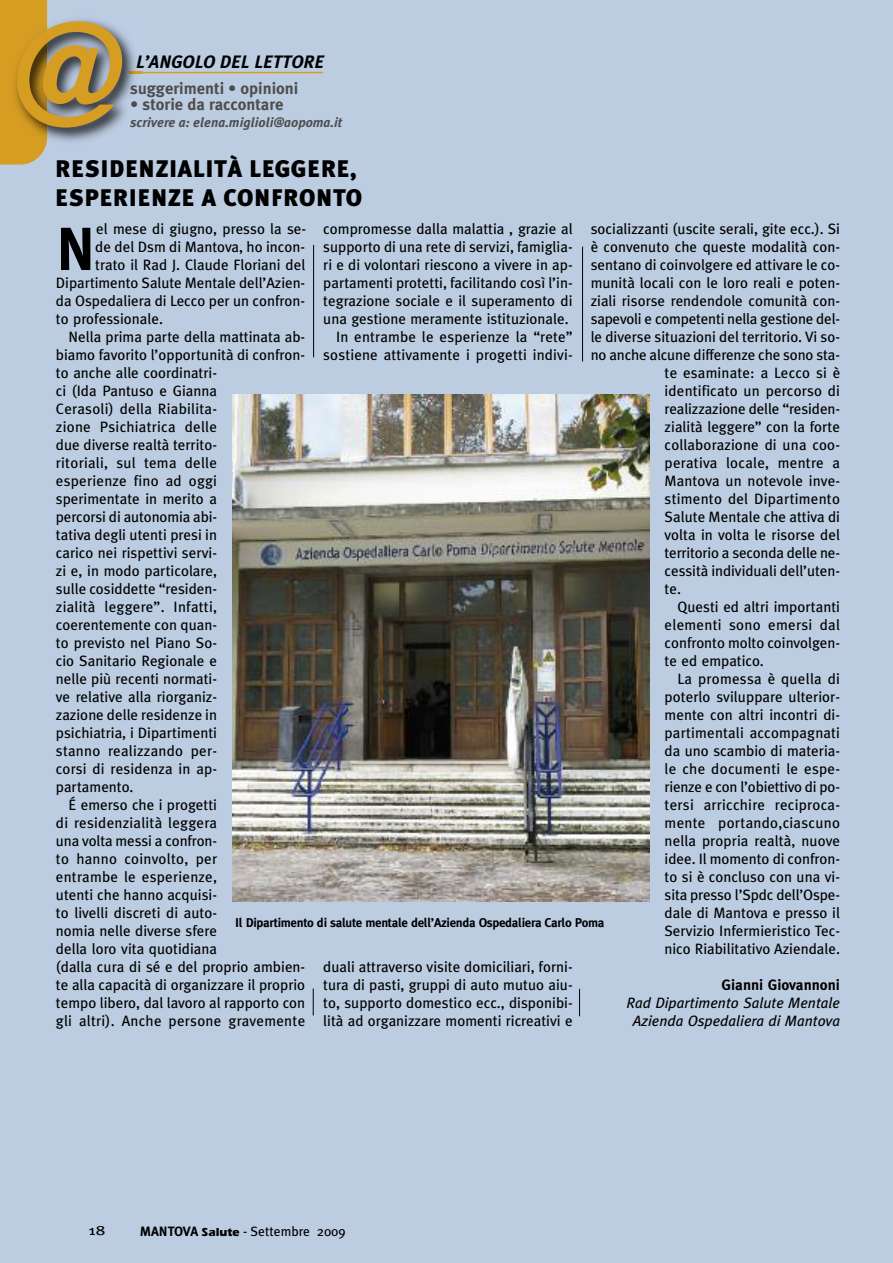
<style>
.page{position:relative;width:893px;height:1263px;background:#bccde2}
.page>*{position:absolute;margin:0;border:0;box-sizing:border-box;transform-origin:0 0}
.t1{font:60.75px "Meta Plus Bold Caps";color:#000}
.t2{font:900 24px/28.8px "Meta Plus";letter-spacing:.03em;color:#000}
.t3{font:italic 18px "Meta Plus Bold Caps";color:#000}
.t4{font:700 16.5px "Meta Plus";color:#4d4d4d}
.t5{font:15px/18px "Meta Plus";color:#000;text-align:right}
.t6{font:italic 15px/18px "Meta Plus";color:#000;text-align:center}
.t7{font:700 15px "Meta Plus";color:#000}
.t8{font:italic 700 13.5px "Meta Plus";color:#4d4d4d}
.t9{font:13.5px "Meta Plus";color:#000}
.t10{font:13.5px "Meta Plus";color:#000;scale:1.3 1}
.t11{font:700 12.75px "Meta Plus";letter-spacing:-.025em;color:#000}
.s1{font-weight:700}
.s2{font-family:"Itc Eras";font-weight:700;font-size:12px}
</style>
<div class="page">
<hr style="left:130px;top:72px;width:193px;height:1px;background:#d69d23">
<svg style="left:0;top:0;width:142px;height:165px"></svg>
<img style="left:232px;top:394px;width:418px;height:507px">
<hr style="left:313px;top:245px;width:1px;height:112px;background:#000">
<svg style="left:313px;top:988px;width:1px;height:27px"></svg>
<hr style="left:582px;top:247px;width:1px;height:114px;background:#000">
<svg style="left:579px;top:989px;width:1px;height:27px"></svg>
<p class="t3" style="left:136px;top:51px;width:189px">L’ANGOLO DEL LETTORE</p>
<p class="t4" style="left:130px;top:79px;width:170px">suggerimenti • opinioni</p>
<p class="t4" style="left:130px;top:95px;width:155px">• storie da raccontare</p>
<p class="t8" style="left:130px;top:114px;width:214px">scrivere a: elena.miglioli@aopoma.it</p>
<h2 class="t2" style="left:55px;top:155px;width:308px">RESIDENZIALITÀ LEGGERE,<br>ESPERIENZE A CONFRONTO</h2>
<p class="t5" style="left:591px;top:220px;width:251px">socializzanti (uscite serali, gite ecc.). Si</p>
<p class="t5" style="left:591px;top:238px;width:251px">è convenuto che queste modalità con-</p>
<p class="t5" style="left:591px;top:256px;width:251px">sentano di coinvolgere ed attivare le co-</p>
<p class="t5" style="left:591px;top:274px;width:251px">munità locali con le loro reali e poten-</p>
<p class="t5" style="left:591px;top:292px;width:251px">ziali risorse rendendole comunità con-</p>
<p class="t5" style="left:591px;top:310px;width:251px">sapevoli e competenti nella gestione del-</p>
<p class="t5" style="left:591px;top:328px;width:251px">le diverse situazioni del territorio. Vi so-</p>
<p class="t5" style="left:591px;top:346px;width:251px">no anche alcune differenze che sono sta-</p>
<p class="t5" style="left:665px;top:364px;width:177px">te esaminate: a Lecco si è</p>
<p class="t5" style="left:665px;top:382px;width:177px">identificato un percorso di</p>
<p class="t5" style="left:665px;top:400px;width:177px">realizzazione delle “residen-</p>
<p class="t5" style="left:665px;top:418px;width:177px">zialità leggere” con la forte</p>
<p class="t5" style="left:665px;top:436px;width:177px">collaborazione di una coo-</p>
<p class="t5" style="left:665px;top:454px;width:177px">perativa locale, mentre a</p>
<p class="t5" style="left:665px;top:472px;width:177px">Mantova un notevole inve-</p>
<p class="t5" style="left:665px;top:490px;width:177px">stimento del Dipartimento</p>
<p class="t5" style="left:665px;top:508px;width:177px">Salute Mentale che attiva di</p>
<p class="t5" style="left:665px;top:526px;width:177px">volta in volta le risorse del</p>
<p class="t5" style="left:665px;top:544px;width:177px">territorio a seconda delle ne-</p>
<p class="t5" style="left:665px;top:562px;width:177px">cessità individuali dell’uten-</p>
<p class="t5" style="left:665px;top:580px;width:18px">te.</p>
<p class="t5" style="left:677px;top:598px;width:164px">Questi ed altri importanti</p>
<p class="t5" style="left:665px;top:616px;width:177px">elementi sono emersi dal</p>
<p class="t5" style="left:665px;top:634px;width:177px">confronto molto coinvolgen-</p>
<p class="t5" style="left:665px;top:652px;width:101px">te ed empatico.</p>
<p class="t5" style="left:677px;top:670px;width:164px">La promessa è quella di</p>
<p class="t5" style="left:665px;top:688px;width:177px">poterlo sviluppare ulterior-</p>
<p class="t5" style="left:665px;top:706px;width:177px">mente con altri incontri di-</p>
<p class="t5" style="left:665px;top:724px;width:177px">partimentali accompagnati</p>
<p class="t5" style="left:665px;top:742px;width:177px">da uno scambio di materia-</p>
<p class="t5" style="left:665px;top:760px;width:177px">le che documenti le espe-</p>
<p class="t5" style="left:665px;top:778px;width:177px">rienze e con l’obiettivo di po-</p>
<p class="t5" style="left:665px;top:796px;width:177px">tersi arricchire reciproca-</p>
<p class="t5" style="left:665px;top:814px;width:177px">mente portando,ciascuno</p>
<p class="t5" style="left:665px;top:832px;width:177px">nella propria realtà, nuove</p>
<p class="t5" style="left:665px;top:850px;width:177px">idee. Il momento di confron-</p>
<p class="t5" style="left:665px;top:868px;width:177px">to si è concluso con una vi-</p>
<p class="t5" style="left:665px;top:886px;width:177px">sita presso l’Spdc dell’Ospe-</p>
<p class="t5" style="left:665px;top:904px;width:177px">dale di Mantova e presso il</p>
<p class="t5" style="left:664px;top:922px;width:177px">Servizio Infermieristico Tec-</p>
<p class="t5" style="left:664px;top:940px;width:177px">nico Riabilitativo Aziendale.</p>
<p class="t7" style="left:721px;top:976px;width:120px">Gianni Giovannoni</p>
<p class="t6" style="left:627px;top:994px;width:215px">Rad Dipartimento Salute Mentale<br>Azienda Ospedaliera di Mantova</p>
<h1 class="t1" style="left:56px;top:214px;width:41px">N</h1>
<p class="t5" style="left:96px;top:220px;width:211px">el mese di giugno, presso la se-</p>
<p class="t5" style="left:323px;top:220px;width:251px">compromesse dalla malattia , grazie al supporto di una rete di servizi, famiglia&shy;ri e di volontari riescono a vivere in ap&shy;partamenti protetti, facilitando così l’in&shy;tegrazione sociale e il superamento di una gestione meramente istituzionale.<br>In entrambe le esperienze la “rete” sostiene attivamente i progetti indivi-</p>
<p class="t5" style="left:95px;top:238px;width:211px">de del Dsm di Mantova, ho incon-</p>
<p class="t5" style="left:95px;top:256px;width:211px">trato il Rad J. Claude Floriani del</p>
<p class="t5" style="left:56px;top:274px;width:251px">Dipartimento Salute Mentale dell’Azien-</p>
<p class="t5" style="left:56px;top:292px;width:251px">da Ospedaliera di Lecco per un confron-</p>
<p class="t5" style="left:56px;top:310px;width:109px">to professionale.</p>
<p class="t5" style="left:69px;top:328px;width:238px">Nella prima parte della mattinata ab-</p>
<p class="t5" style="left:56px;top:346px;width:251px">biamo favorito l’opportunità di confron-</p>
<p class="t5" style="left:56px;top:364px;width:163px">to anche alle coordinatri-</p>
<p class="t5" style="left:56px;top:382px;width:163px">ci (Ida Pantuso e Gianna</p>
<p class="t5" style="left:56px;top:400px;width:163px">Cerasoli) della Riabilita-</p>
<p class="t5" style="left:56px;top:418px;width:163px">zione Psichiatrica delle</p>
<p class="t5" style="left:56px;top:436px;width:163px">due diverse realtà territo-</p>
<p class="t5" style="left:56px;top:454px;width:163px">ritoriali, sul tema delle</p>
<p class="t5" style="left:56px;top:472px;width:163px">esperienze fino ad oggi</p>
<p class="t5" style="left:56px;top:490px;width:163px">sperimentate in merito a</p>
<p class="t5" style="left:56px;top:508px;width:163px">percorsi di autonomia abi-</p>
<p class="t5" style="left:56px;top:526px;width:163px">tativa degli utenti presi in</p>
<p class="t5" style="left:56px;top:544px;width:163px">carico nei rispettivi servi-</p>
<p class="t5" style="left:56px;top:562px;width:163px">zi e, in modo particolare,</p>
<p class="t5" style="left:56px;top:580px;width:163px">sulle cosiddette “residen-</p>
<p class="t5" style="left:56px;top:598px;width:163px">zialità leggere”. Infatti,</p>
<p class="t5" style="left:56px;top:616px;width:163px">coerentemente con quan-</p>
<p class="t5" style="left:56px;top:634px;width:163px">to previsto nel Piano So-</p>
<p class="t5" style="left:56px;top:652px;width:163px">cio Sanitario Regionale e</p>
<p class="t5" style="left:56px;top:670px;width:163px">nelle più recenti normati-</p>
<p class="t5" style="left:56px;top:688px;width:163px">ve relative alla riorganiz-</p>
<p class="t5" style="left:56px;top:706px;width:163px">zazione delle residenze in</p>
<p class="t5" style="left:56px;top:724px;width:163px">psichiatria, i Dipartimenti</p>
<p class="t5" style="left:56px;top:742px;width:163px">stanno realizzando per-</p>
<p class="t5" style="left:56px;top:760px;width:163px">corsi di residenza in ap-</p>
<p class="t5" style="left:56px;top:778px;width:79px">partamento.</p>
<p class="t5" style="left:69px;top:796px;width:150px">É emerso che i progetti</p>
<p class="t5" style="left:56px;top:814px;width:163px">di residenzialità leggera</p>
<p class="t5" style="left:56px;top:832px;width:163px">una volta messi a confron-</p>
<p class="t5" style="left:56px;top:850px;width:163px">to hanno coinvolto, per</p>
<p class="t5" style="left:56px;top:868px;width:163px">entrambe le esperienze,</p>
<p class="t5" style="left:56px;top:886px;width:163px">utenti che hanno acquisi-</p>
<p class="t5" style="left:56px;top:904px;width:163px">to livelli discreti di auto-</p>
<p class="t5" style="left:56px;top:922px;width:163px">nomia nelle diverse sfere</p>
<p class="t5" style="left:56px;top:940px;width:163px">della loro vita quotidiana</p>
<p class="t5" style="left:56px;top:958px;width:251px">(dalla cura di sé e del proprio ambien-</p>
<p class="t5" style="left:56px;top:976px;width:251px">te alla capacità di organizzare il proprio</p>
<p class="t5" style="left:56px;top:994px;width:251px">tempo libero, dal lavoro al rapporto con</p>
<p class="t5" style="left:56px;top:1012px;width:251px">gli altri). Anche persone gravemente</p>
<p class="t11" style="left:235px;top:915px;width:371px">Il Dipartimento di salute mentale dell’Azienda Ospedaliera Carlo Poma</p>
<p class="t5" style="left:323px;top:958px;width:251px;text-align:justify">duali attraverso visite domiciliari, forni&shy;tura di pasti, gruppi di auto mutuo aiu&shy;to, supporto domestico ecc., disponibi&shy;lità ad organizzare momenti ricreativi e</p>
<p class="t10" style="left:89px;top:1222px;width:14px">18</p>
<p class="t9" style="left:140px;top:1223px;width:208px"><span class="s1">MANTOVA</span> <span class="s2">Salute</span> - Settembre 2009</p>
</div>
